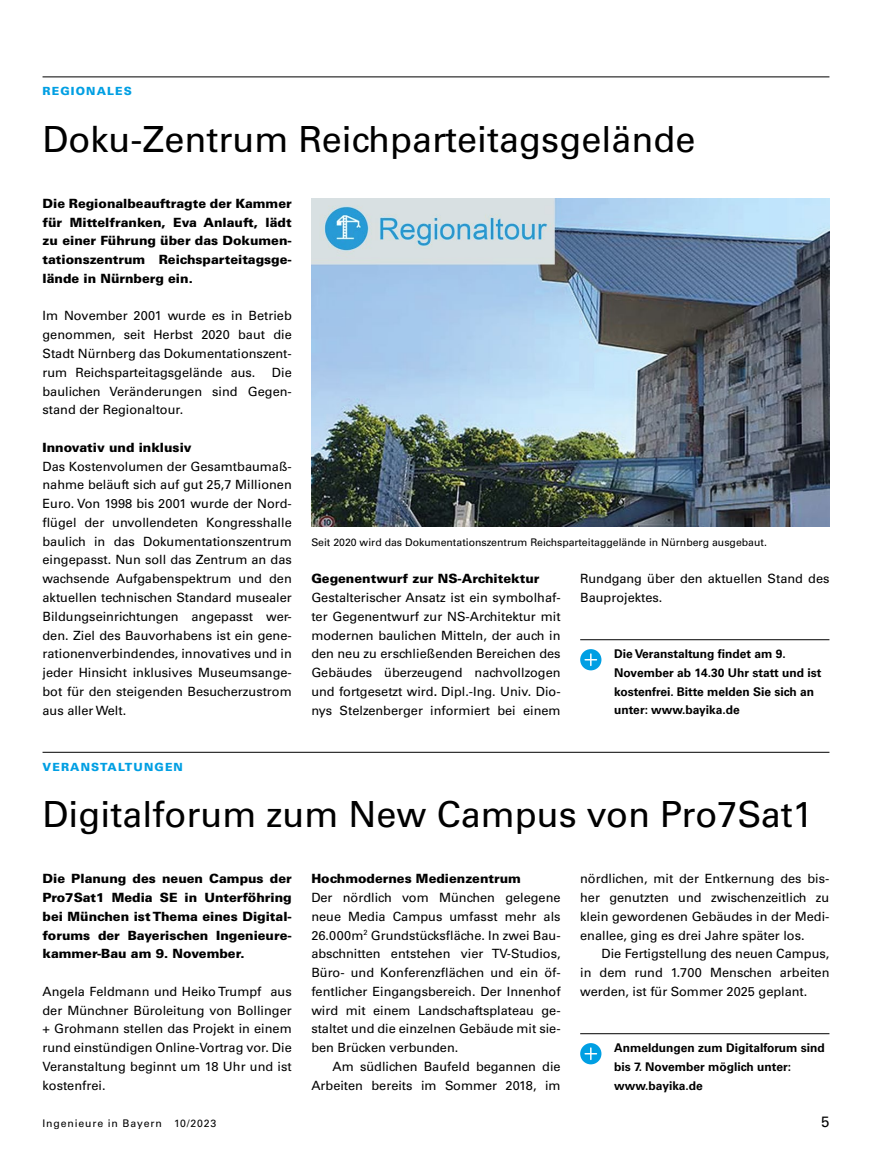
<style>
.page{position:relative;width:872px;height:1170px;background:#fff}
.page>*{position:absolute;margin:0;border:0;box-sizing:border-box;transform-origin:0 0}
.t1{font:36px "Univers LT Std";color:#000}
.t2{font:15px "Univers LT Std";color:#000}
.t3{font:12.75px/18.8px "Univers LT Std";color:#000;text-align:justify}
.t4{font:900 12.75px/18.8px "Univers LT Std";color:#000;text-align:justify}
.t5{font:700 12px/18.8px "Univers LT Std";color:#000}
.t6{font:900 11.25px "Univers LT Std";letter-spacing:.1em;color:#009fe3}
.t7{font:10.5px "Univers LT Std";color:#000}
.t8{font:10.5px "Univers LT Std";letter-spacing:.08em;color:#000}
.s1{font-weight:900}
.s2{font-weight:700}
</style>
<div class="page">
<hr style="left:43px;top:76px;width:786px;height:1px;background:#000">
<hr style="left:43px;top:751px;width:786px;height:1px;background:#000">
<hr style="left:580px;top:1033px;width:249px;height:1px;background:#000">
<hr style="left:580px;top:639px;width:249px;height:1px;background:#000">
<img style="left:311px;top:199px;width:518px;height:328px">
<svg style="left:580px;top:649px;width:21px;height:21px"></svg>
<svg style="left:580px;top:1043px;width:21px;height:21px"></svg>
<p class="t6" style="left:43px;top:84px;width:91px">REGIONALES</p>
<p class="t1" style="left:43px;top:117px;width:654px">Doku-Zentrum Reichparteitagsgelände</p>
<p class="t4" style="left:43px;top:194px;width:251px">Die Regionalbeauftragte der Kammer für Mittelfranken, Eva Anlauft, lädt zu einer Führung über das Dokumen&shy;tationszentrum Reichsparteitagsge&shy;lände in Nürnberg ein.</p>
<p class="t3" style="left:43px;top:306px;width:251px">Im November 2001 wurde es in Betrieb genommen, seit Herbst 2020 baut die Stadt Nürnberg das Dokumentationszent&shy;rum Reichsparteitagsgelände aus.</p>
<p class="t3" style="left:43px;top:363px;width:251px;text-indent:229px">Die baulichen Veränderungen sind Gegen&shy;stand der Regionaltour.</p>
<p class="t3" style="left:43px;top:438px;width:251px;text-align:left"><span class="s1">Innovativ und inklusiv<br></span>Das Kostenvolumen der Gesamtbaumaß&shy;nahme beläuft sich auf gut 25,7 Millionen Euro. Von 1998 bis 2001 wurde der Nord&shy;flügel der unvollendeten Kongresshalle baulich in das Dokumentationszentrum eingepasst. Nun soll das Zentrum an das wachsende Aufgabenspektrum und den aktuellen technischen Standard musealer Bildungseinrichtungen angepasst wer&shy;den. Ziel des Bauvorhabens ist ein gene&shy;rationenverbindendes, innovatives und in jeder Hinsicht inklusives Museumsange&shy;bot für den steigenden Besucherzustrom aus aller Welt.</p>
<p class="t6" style="left:43px;top:759px;width:142px">VERANSTALTUNGEN</p>
<p class="t7" style="left:311px;top:535px;width:457px">Seit 2020 wird das Dokumentationszentrum Reichsparteitaggelände in Nürnberg ausgebaut.</p>
<p class="t3" style="left:311px;top:569px;width:251px;text-align:left"><span class="s1">Gegenentwurf zur NS-Architektur </span>Gestalterischer Ansatz ist ein symbolhaf&shy;ter Gegenentwurf zur NS-Architektur mit modernen baulichen Mitteln, der auch in den neu zu erschließenden Bereichen des Gebäudes überzeugend nachvollzogen und fortgesetzt wird<span class="s2">.</span> Dipl.-Ing. Univ. Dio&shy;nys Stelzenberger informiert bei einem</p>
<p class="t3" style="left:580px;top:569px;width:251px">Rundgang über den aktuellen Stand des<br>Bauprojektes.</p>
<p class="t5" style="left:614px;top:644px;width:209px">Die Veranstaltung findet am 9.<br>November ab 14.30 Uhr statt und ist kostenfrei. Bitte melden Sie sich an unter: www.bayika.de</p>
<p class="t1" style="left:43px;top:792px;width:772px">Digitalforum zum New Campus von Pro7Sat1</p>
<p class="t4" style="left:43px;top:869px;width:251px">Die Planung des neuen Campus der Pro7Sat1 Media SE in Unterföhring bei München ist Thema eines Digital&shy;forums der Bayerischen Ingenieure&shy;kammer-Bau am 9. November.</p>
<p class="t3" style="left:43px;top:981px;width:251px">Angela Feldmann und Heiko Trumpf aus der Münchner Büroleitung von Bollinger + Grohmann stellen das Projekt in einem rund einstündigen Online-Vortrag vor. Die Veranstaltung beginnt um 18 Uhr und ist kostenfrei.</p>
<p class="t3" style="left:580px;top:869px;width:251px">nördlichen, mit der Entkernung des bis-</p>
<p class="t3" style="left:580px;top:888px;width:251px">her genutzten und zwischenzeitlich zu</p>
<p class="t3" style="left:580px;top:906px;width:251px">klein gewordenen Gebäudes in der Medi-</p>
<p class="t3" style="left:580px;top:925px;width:226px">enallee, ging es drei Jahre später los.</p>
<p class="t3" style="left:601px;top:944px;width:229px">Die Fertigstellung des neuen Campus,</p>
<p class="t3" style="left:580px;top:963px;width:251px">in dem rund 1.700 Menschen arbeiten</p>
<p class="t3" style="left:580px;top:981px;width:229px">werden, ist für Sommer 2025 geplant.</p>
<p class="t4" style="left:311px;top:869px;width:211px">Hochmodernes Medienzentrum</p>
<p class="t3" style="left:311px;top:888px;width:251px">Der nördlich vom München gelegene</p>
<p class="t3" style="left:311px;top:907px;width:251px">neue Media Campus umfasst mehr als</p>
<p class="t3" style="left:311px;top:925px;width:251px">26.000m<sup>2</sup> Grundstücksfläche. In zwei Bau-</p>
<p class="t3" style="left:311px;top:944px;width:251px">abschnitten entstehen vier TV-Studios,</p>
<p class="t3" style="left:311px;top:963px;width:251px">Büro- und Konferenzflächen und ein öf-</p>
<p class="t3" style="left:311px;top:981px;width:251px">fentlicher Eingangsbereich. Der Innenhof</p>
<p class="t3" style="left:311px;top:1000px;width:251px">wird mit einem Landschaftsplateau ge-</p>
<p class="t3" style="left:311px;top:1019px;width:251px">staltet und die einzelnen Gebäude mit sie-</p>
<p class="t3" style="left:311px;top:1038px;width:148px">ben Brücken verbunden.</p>
<p class="t3" style="left:333px;top:1057px;width:229px">Am südlichen Baufeld begannen die</p>
<p class="t3" style="left:311px;top:1075px;width:251px">Arbeiten bereits im Sommer 2018, im</p>
<p class="t5" style="left:614px;top:1038px;width:212px">Anmeldungen zum Digitalforum sind bis 7. November möglich unter: www.bayika.de</p>
<p class="t8" style="left:43px;top:1117px;width:175px">Ingenieure in Bayern 10/2023</p>
<p class="t2" style="left:821px;top:1112px;width:10px">5</p>
</div>
